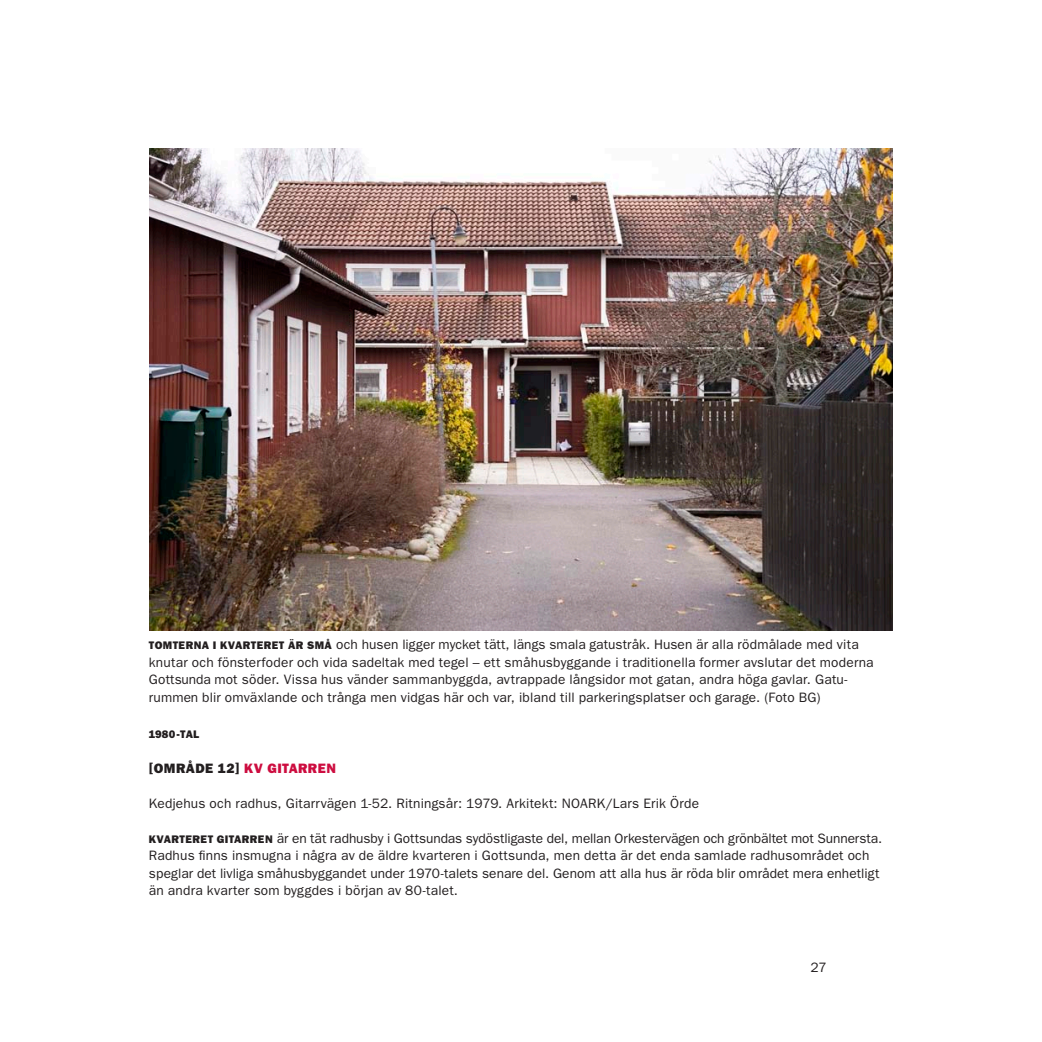
<style>
.page{position:relative;width:1042px;height:1042px;background:#fff}
.page>*{position:absolute;margin:0;border:0;box-sizing:border-box;transform-origin:0 0}
.t1{font:13.65px/17.5px "Franklin Gothic";letter-spacing:.01em;color:#231f20}
.t2{font:800 13.65px "Franklin Gothic";letter-spacing:.035em;color:#231f20}
.t3{font:800 11.03px "Franklin Gothic";letter-spacing:.02em;color:#231f20}
.s1{font-weight:800;font-size:11.03px}
.s2{color:#cd0d40}
</style>
<div class="page">
<img style="left:149px;top:149px;width:743px;height:481px">
<p class="t1" style="left:149px;top:635px;width:726px"><span class="s1">TOMTERNA I KVARTERET ÄR SMÅ</span> och husen ligger mycket tätt, längs smala gatustråk. Husen är alla rödmålade med vita knutar och fönsterfoder och vida sadeltak med tegel – ett småhusbyggande i traditionella former avslutar det moderna Gottsunda mot söder. Vissa hus vänder sammanbyggda, avtrappade långsidor mot gatan, andra höga gavlar. Gatu&shy;rummen blir omväxlande och trånga men vidgas här och var, ibland till parkeringsplatser och garage. (Foto bg)</p>
<p class="t3" style="left:149px;top:727px;width:52px">1980-TAL</p>
<p class="t2" style="left:149px;top:760px;width:189px">[OMRÅDE 12] <span class="s2">KV GITARREN</span></p>
<p class="t1" style="left:149px;top:794px;width:552px">Kedjehus och radhus, Gitarrvägen 1-52. Ritningsår: 1979. Arkitekt: NOARK/Lars Erik Örde</p>
<p class="t1" style="left:149px;top:829px;width:735px"><span class="s1">KVARTERET GITARREN</span> är en tät radhusby i Gottsundas sydöstligaste del, mellan Orkestervägen och grönbältet mot Sunnersta.<br>Radhus finns insmugna i några av de äldre kvarteren i Gottsunda, men detta är det enda samlade radhusområdet och speglar det livliga småhusbyggandet under 1970-talets senare del. Genom att alla hus är röda blir området mera enhetligt än andra kvarter som byggdes i början av 80-talet.</p>
<p class="t1" style="left:810px;top:958px;width:18px">27</p>
</div>
